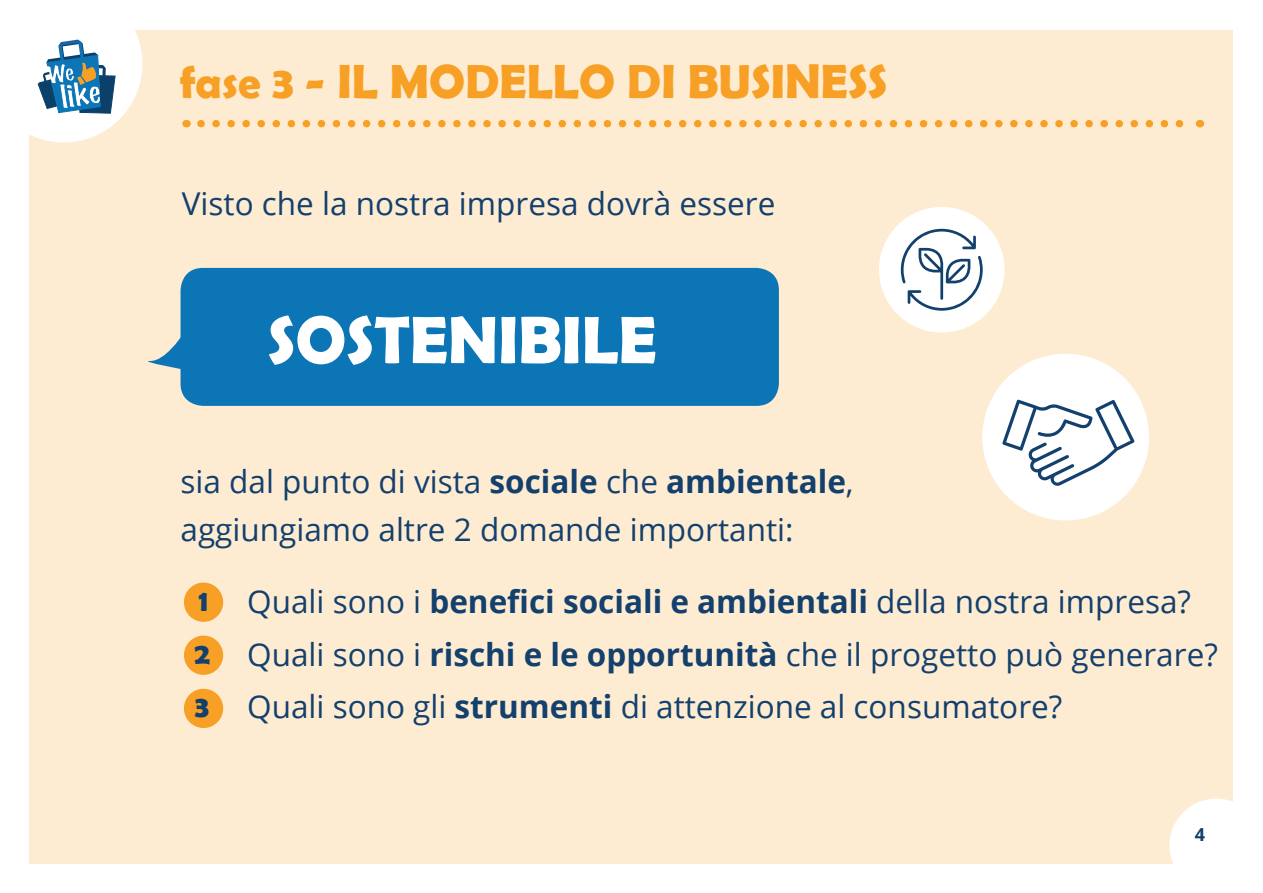
<style>
.page{position:relative;width:1263px;height:893px;background:#fff}
.page>*{position:absolute;margin:0;border:0;box-sizing:border-box;transform-origin:0 0}
.t1{font:700 67.5px "Berlin Sans FB Demi";color:#fff}
.t2{font:700 48px "Berlin Sans FB Demi";color:#f7a025}
.t3{font:31.5px/52.5px "Open Sans";color:#13406d}
.t4{font:700 30px/53.1px "Berlin Sans FB Demi";color:#13406d;text-align:justify}
.t5{font:700 18px "Open Sans";color:#13406d}
.s1{font-size:45px}
.s2{font-weight:700}
</style>
<div class="page">
<div style="left:30px;top:30px;width:1203px;height:833px;background:#feecd2"></div>
<div style="left:1169px;top:799px;width:94px;height:93px;background:#fff;border-radius:50%"></div>
<svg style="left:201px;top:120px;width:983px;height:7px"></svg>
<svg style="left:29px;top:30px;width:113px;height:112px;background:#c5d5de"></svg>
<div style="left:181px;top:268px;width:598px;height:138px;background:#0b75b6;border-radius:22px"></div>
<svg style="left:148px;top:337px;width:33px;height:34px"></svg>
<div style="left:184px;top:583px;width:39px;height:39px;background:#f7a025;border-radius:50%"></div>
<div style="left:184px;top:636px;width:39px;height:39px;background:#f7a025;border-radius:50%"></div>
<div style="left:184px;top:689px;width:39px;height:39px;background:#f7a025;border-radius:50%"></div>
<div style="left:879px;top:207px;width:125px;height:125px;background:#fff;border-radius:50%"></div>
<svg style="left:901px;top:229px;width:82px;height:82px"></svg>
<div style="left:982px;top:354px;width:167px;height:166px;background:#fff;border-radius:50%"></div>
<svg style="left:1002px;top:400px;width:132px;height:86px"></svg>
<h2 class="t2" style="left:180px;top:54px;width:710px"><span class="s1">fase 3</span> - IL MODELLO DI BUSINESS</h2>
<p class="t3" style="left:182px;top:177px;width:595px">Visto che la nostra impresa dovrà essere</p>
<h1 class="t1" style="left:268px;top:301px;width:391px">SOSTENIBILE</h1>
<p class="t3" style="left:181px;top:457px;width:675px;line-height:48px">sia dal punto di vista <span class="s2">sociale</span> che <span class="s2">ambientale</span>, aggiungiamo altre 2 domande importanti:</p>
<p class="t4" style="left:195px;top:573px;width:17px">1<br>2<br>3</p>
<p class="t3" style="left:247px;top:575px;width:972px">Quali sono i <span class="s2">benefici sociali e ambientali</span> della nostra impresa?<br>Quali sono i <span class="s2">rischi e le opportunità</span> che il progetto può generare?<br>Quali sono gli <span class="s2">strumenti</span> di attenzione al consumatore?</p>
<p class="t5" style="left:1195px;top:822px;width:12px">4</p>
</div>
